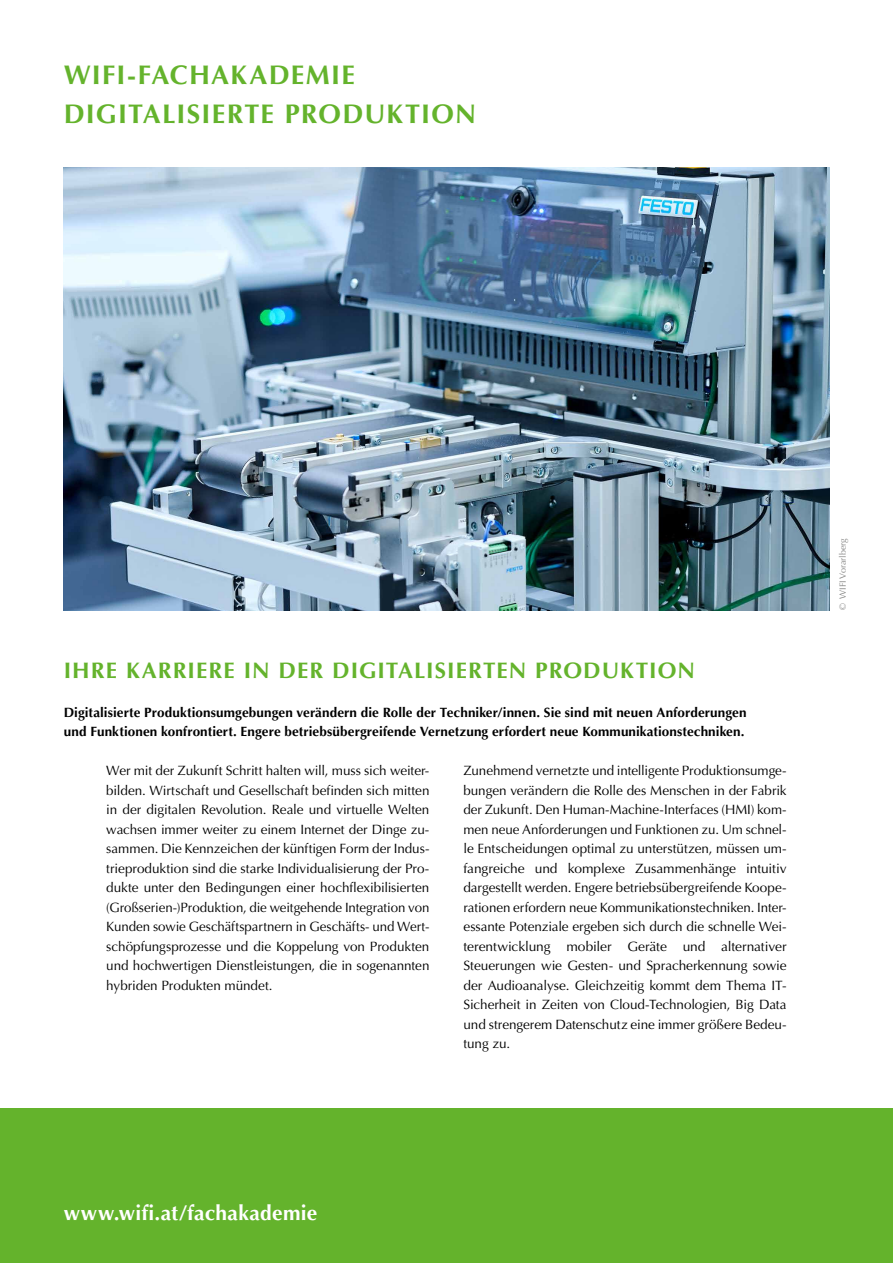
<style>
.page{position:relative;width:893px;height:1263px;background:#fff}
.page>*{position:absolute;margin:0;border:0;box-sizing:border-box;transform-origin:0 0}
.t1{font:700 27px/39px "Optima LT Std";letter-spacing:.045em;color:#64b32c}
.t2{font:700 22.5px "Optima LT Std";letter-spacing:.045em;color:#64b32c}
.t3{font:700 21px "Optima LT Std";letter-spacing:.015em;color:#fff}
.t4{font:13.5px/19.5px "Optima LT Std";color:#000;text-align:justify}
.t5{font:700 13.5px/19.5px "Optima LT Std";letter-spacing:.005em;color:#000}
.t6{font:9px "Optima";color:#878786}
</style>
<div class="page">
<div style="left:0;top:1108px;width:893px;height:155px;background:#64b32c"></div>
<img style="left:64px;top:168px;width:765px;height:442px">
<h1 class="t1" style="left:64px;top:55px;width:414px">WIFI-FACHAKADEMIE<br>DIGITALISIERTE PRODUKTION</h1>
<h2 class="t2" style="left:64px;top:657px;width:633px">IHRE KARRIERE IN DER DIGITALISIERTEN PRODUKTION</h2>
<p class="t5" style="left:64px;top:702px;width:684px">Digitalisierte Produktionsumgebungen verändern die Rolle der Techniker/innen. Sie sind mit neuen Anforderungen und Funktionen konfrontiert. Engere betriebsübergreifende Vernetzung erfordert neue Kommunikationstechniken.</p>
<p class="t4" style="left:106px;top:761px;width:325px">Wer mit der Zukunft Schritt halten will, muss sich weiter&shy;bilden. Wirtschaft und Gesellschaft befinden sich mitten in der digitalen Revolution. Reale und virtuelle Welten wachsen immer weiter zu einem Internet der Dinge zu&shy;sammen. Die Kennzeichen der künftigen Form der Indus&shy;trieproduktion sind die starke Individualisierung der Pro&shy;dukte unter den Bedingungen einer hochflexibilisierten (Großserien-)Produktion, die weitgehende Integration von Kunden sowie Geschäftspartnern in Geschäfts- und Wert&shy;schöpfungsprozesse und die Koppelung von Produkten und hochwertigen Dienstleistungen, die in sogenannten hybriden Produkten mündet.</p>
<p class="t4" style="left:463px;top:761px;width:325px">Zunehmend vernetzte und intelligente Produktionsumge&shy;bungen verändern die Rolle des Menschen in der Fabrik der Zukunft. Den Human-Machine-Interfaces (HMI) kom&shy;men neue Anforderungen und Funktionen zu. Um schnel&shy;le Entscheidungen optimal zu unterstützen, müssen um&shy;fangreiche und komplexe Zusammenhänge intuitiv dargestellt werden. Engere betriebsübergreifende Koope&shy;rationen erfordern neue Kommunikationstechniken. Inter&shy;essante Potenziale ergeben sich durch die schnelle Wei&shy;terentwicklung mobiler Geräte und alternativer Steuerungen wie Gesten- und Spracherkennung sowie der Audioanalyse. Gleichzeitig kommt dem Thema IT-Sicherheit in Zeiten von Cloud-Technologien, Big Data und strengerem Datenschutz eine immer größere Bedeu&shy;tung zu.</p>
<p class="t6" style="left:838px;top:610px;width:73px;rotate:-90deg">© WIFI Vorarlberg</p>
<h3 class="t3" style="left:64px;top:1201px;width:255px">www.wifi.at/fachakademie</h3>
</div>
